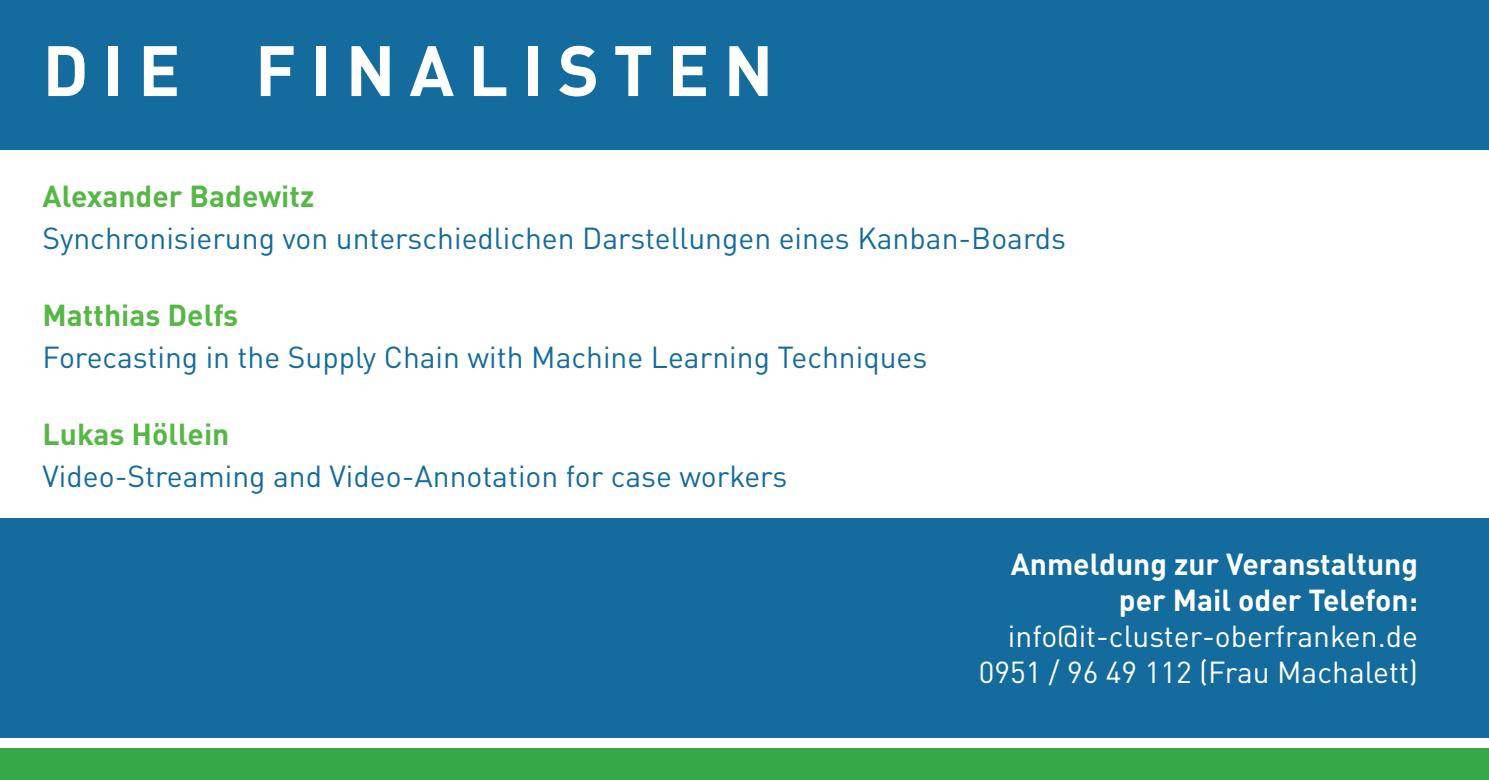
<style>
.page{position:relative;width:1489px;height:780px;background:#fff}
.page>*{position:absolute;margin:0;border:0;box-sizing:border-box;transform-origin:0 0}
.t1{font:700 70px "DINOT";letter-spacing:.2em;color:#fff}
.t2{font:30px "DINOT";color:#136b9e}
.t3{font:700 30px/36px "DINOT";color:#fff;text-align:right}
.t4{font:700 30px "DINOT";color:#57b746}
.t5{font:30px "DINOT";color:#fff}
.s1{font-weight:400}
</style>
<div class="page">
<div style="left:0;top:0;width:1488px;height:149px;background:#136b9e"></div>
<div style="left:0;top:748px;width:1488px;height:32px;background:#37a848"></div>
<div style="left:0;top:517px;width:1488px;height:220px;background:#136b9e"></div>
<p class="t1" style="left:43px;top:25px;width:732px">DIE FINALISTEN</p>
<p class="t4" style="left:43px;top:177px;width:273px">Alexander Badewitz</p>
<p class="t2" style="left:43px;top:220px;width:1024px">Synchronisierung von unterschiedlichen Darstellungen eines Kanban-Boards</p>
<p class="t4" style="left:43px;top:296px;width:197px">Matthias Delfs</p>
<p class="t2" style="left:43px;top:339px;width:886px">Forecasting in the Supply Chain with Machine Learning Techniques</p>
<p class="t4" style="left:43px;top:415px;width:188px">Lukas Höllein</p>
<p class="t2" style="left:43px;top:458px;width:746px">Video-Streaming and Video-Annotation for case workers</p>
<p class="t3" style="left:1007px;top:545px;width:411px">Anmeldung zur Veranstaltung per Mail oder Telefon: <span class="s1">info@it-cluster-oberfranken.de</span></p>
<p class="t5" style="left:978px;top:653px;width:441px">0951 / 96 49 112 (Frau Machalett)</p>
</div>
